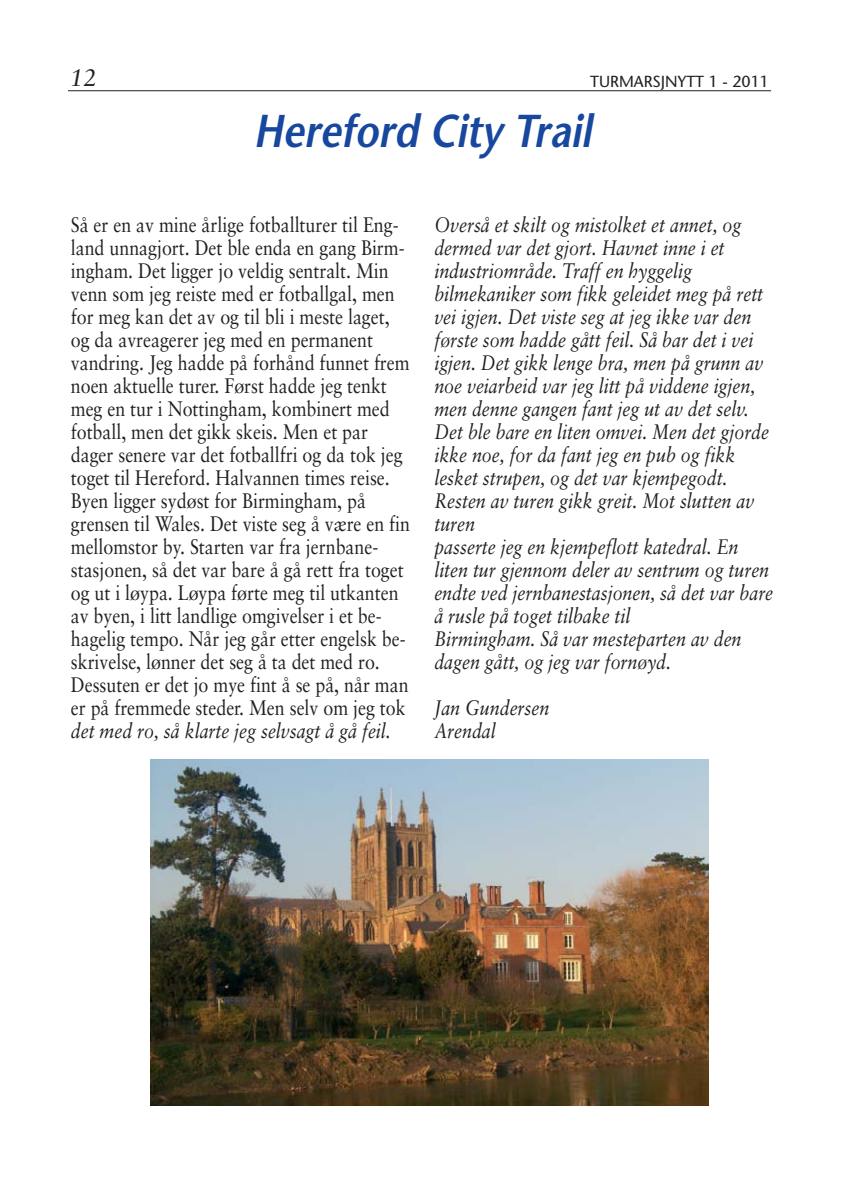
<style>
.page{position:relative;width:842px;height:1191px;background:#fff}
.page>*{position:absolute;margin:0;border:0;box-sizing:border-box;transform-origin:0 0}
.t1{font:italic 600 46px "Stone Sans";color:#17479e;scale:.85 1}
.t2{font:italic 24px "Sabon";color:#231f20}
.t3{font:21px/23px "Sabon";color:#231f20;scale:.85 1}
.t4{font:italic 21px/23px "Sabon";color:#231f20;scale:.85 1}
.t5{font:16px "Stone Sans";color:#231f20}
</style>
<div class="page">
<hr style="left:68px;top:90px;width:703px;height:1px;background:#231f20">
<img style="left:150px;top:760px;width:559px;height:346px">
<p class="t2" style="left:70px;top:67px;width:28px">12</p>
<p class="t5" style="left:590px;top:75px;width:180px">TURMARSJNYTT 1 - 2011</p>
<h1 class="t1" style="left:253px;top:113px;width:409px">Hereford City Trail</h1>
<p class="t3" style="left:71px;top:214px;width:401px">Så er en av mine årlige fotballturer til Eng&shy;land unnagjort. Det ble enda en gang Birm&shy;ingham. Det ligger jo veldig sentralt. Min venn som jeg reiste med er fotballgal, men for meg kan det av og til bli i meste laget, og da avreagerer jeg med en permanent vandring. Jeg hadde på forhånd funnet frem noen aktuelle turer. Først hadde jeg tenkt meg en tur i Nottingham, kombinert med fotball, men det gikk skeis. Men et par dager senere var det fotballfri og da tok jeg toget til Hereford. Halvannen times reise.<br>Byen ligger sydøst for Birmingham, på grensen til Wales. Det viste seg å være en fin mellomstor by. Starten var fra jernbane&shy;stasjonen, så det var bare å gå rett fra toget og ut i løypa. Løypa førte meg til utkanten av byen, i litt landlige omgivelser i et be&shy;hagelig tempo. Når jeg går etter engelsk be&shy;skrivelse, lønner det seg å ta det med ro.<br>Dessuten er det jo mye fint å se på, når man er på fremmede steder. Men selv om jeg tok</p>
<p class="t4" style="left:71px;top:720px;width:378px">det med ro, så klarte jeg selvsagt å gå feil.</p>
<p class="t4" style="left:434px;top:214px;width:400px">Overså et skilt og mistolket et annet, og dermed var det gjort. Havnet inne i et industriområde. Traff en hyggelig bilmekaniker som fikk geleidet meg på rett vei igjen. Det viste seg at jeg ikke var den første som hadde gått feil. Så bar det i vei igjen. Det gikk lenge bra, men på grunn av noe veiarbeid var jeg litt på viddene igjen, men denne gangen fant jeg ut av det selv.<br>Det ble bare en liten omvei. Men det gjorde ikke noe, for da fant jeg en pub og fikk lesket strupen, og det var kjempegodt.<br>Resten av turen gikk greit. Mot slutten av turen<br>passerte jeg en kjempeflott katedral. En liten tur gjennom deler av sentrum og turen endte ved jernbanestasjonen, så det var bare å rusle på toget tilbake til<br>Birmingham. Så var mesteparten av den dagen gått, og jeg var fornøyd.</p>
<p class="t4" style="left:434px;top:697px;width:137px">Jan Gundersen<br>Arendal</p>
</div>
